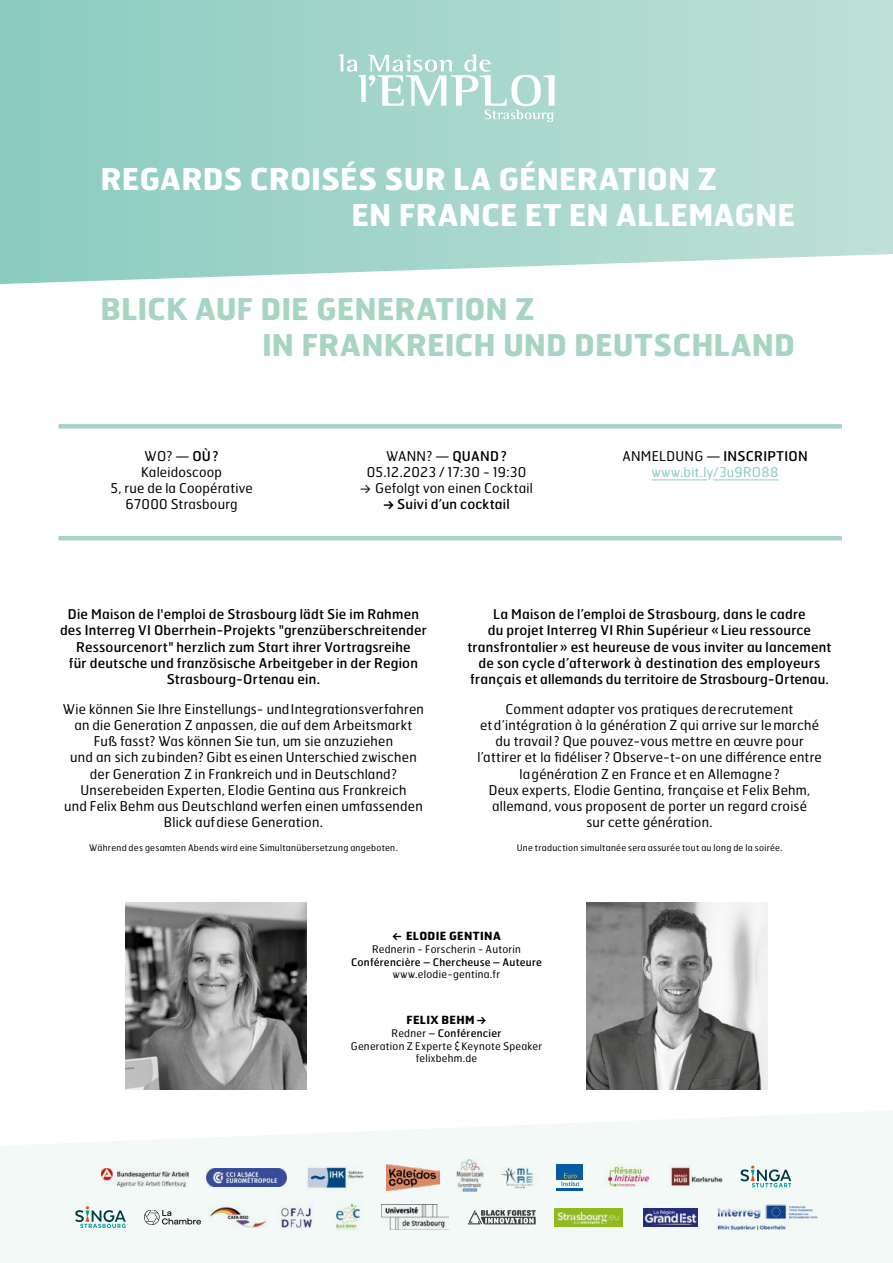
<style>
.page{position:relative;width:893px;height:1263px;background:#fff}
.page>*{position:absolute;margin:0;border:0;box-sizing:border-box;transform-origin:0 0}
.t1{font:700 30px/36px "Hermes FB";color:#fff}
.t2{font:700 30px/36px "Hermes FB";color:#a7d5c2}
.t3{font:13.5px/16.2px "Hermes FB";letter-spacing:.015em;color:#000;text-align:center}
.t4{font:13.5px/16.2px "Hermes FB";letter-spacing:.015em;color:#000;text-align:center}
.t5{font:13.5px/16.2px "Hermes FB";letter-spacing:.02em;color:#8acbc1;text-align:center}
.t6{font:700 11.25px "Hermes FB";letter-spacing:.03em;color:#000}
.t7{font:10.5px/12.6px "Hermes FB";letter-spacing:.025em;color:#000;text-align:center}
.t8{font:10.5px "Hermes FB";letter-spacing:.025em;color:#000}
.t9{font:9px "Hermes FB";letter-spacing:.03em;color:#000}
.s1{font-style:inherit}
.s2{font-family:"Maax"}
.s3{font-family:"Maax";font-weight:500}
.s4{color:#000}
.s5{font-family:"Maax";font-weight:500;font-size:12px}
</style>
<div class="page">
<svg style="left:0;top:1111px;width:893px;height:152px;fill:#f3f9f6"></svg>
<img style="left:586px;top:902px;width:182px;height:188px">
<img style="left:125px;top:902px;width:182px;height:188px">
<hr style="left:652px;top:480px;width:55px;height:1px;background:#8acbc1">
<hr style="left:713px;top:480px;width:65px;height:1px;background:#8acbc1">
<div style="left:58px;top:424px;width:784px;height:5px;background:#a7d5c2"></div>
<hr style="left:58px;top:536px;width:784px;height:4px;background:#a7d5c2">
<img style="left:603px;top:1164px;width:50px;height:24px">
<img style="left:669px;top:1164px;width:57px;height:25px">
<svg style="left:741px;top:1165px;width:50px;height:22px"></svg>
<img style="left:206px;top:1169px;width:80px;height:17px">
<img style="left:102px;top:1168px;width:86px;height:18px">
<img style="left:456px;top:1160px;width:28px;height:32px">
<div style="left:556px;top:1164px;width:27px;height:27px;background:#085da9"></div>
<svg style="left:556px;top:1180px;width:27px;height:8px"></svg>
<svg style="left:562px;top:1173px;width:17px;height:13px"></svg>
<img style="left:501px;top:1167px;width:37px;height:21px">
<img style="left:305px;top:1166px;width:61px;height:23px">
<img style="left:387px;top:1164px;width:53px;height:27px">
<svg style="left:0;top:0;width:893px;height:284px;background:#a9d7ce"></svg>
<svg style="left:338px;top:54px;width:217px;height:68px"></svg>
<svg style="left:75px;top:1206px;width:51px;height:22px"></svg>
<img style="left:381px;top:1205px;width:68px;height:24px">
<svg style="left:468px;top:1210px;width:68px;height:14px"></svg>
<img style="left:554px;top:1208px;width:68px;height:18px">
<img style="left:643px;top:1208px;width:54px;height:18px">
<img style="left:330px;top:1200px;width:34px;height:34px">
<svg style="left:144px;top:1210px;width:57px;height:14px"></svg>
<img style="left:209px;top:1204px;width:117px;height:26px">
<img style="left:717px;top:1205px;width:100px;height:24px">
<h1 class="t1" style="left:351px;top:160px;width:445px;text-indent:-251px">REGARDS CROISÉS SUR LA GÉNERATION Z<br>EN FRANCE ET EN ALLEMAGNE</h1>
<h1 class="t2" style="left:262px;top:290px;width:535px;text-indent:-161px">BLICK AUF DIE GENERATION Z<br>IN FRANKREICH UND DEUTSCHLAND</h1>
<p class="t3" style="left:111px;top:447px;width:144px">WO? — <span class="s1">OÙ?<br></span>Kaleidoscoop<br>5, rue de la Coopérative<br>67000 Strasbourg</p>
<p class="t3" style="left:360px;top:447px;width:174px">WANN? — <span class="s1">QUAND?<br></span>05.12.2023 / 17:30 - 19:30 <span class="s2">-&gt;</span> Gefolgt von einen Cocktail <span class="s3">-&gt;</span> <span class="s1">Suivi d’un cocktail</span></p>
<p class="t5" style="left:622px;top:447px;width:187px"><span class="s4">ANMELDUNG —</span> <span class="s4">INSCRIPTION </span>www.bit.ly/3u9RO88</p>
<p class="t4" style="left:60px;top:606px;width:368px">Die Maison de l'emploi de Strasbourg lädt Sie im Rahmen des Interreg VI Oberrhein-Projekts "grenzüberschreitender Ressourcenort" herzlich zum Start ihrer Vortragsreihe<br>für deutsche und französische Arbeitgeber in der Region Strasbourg-Ortenau ein.</p>
<p class="t3" style="left:63px;top:700px;width:363px">Wie können Sie Ihre Einstellungs- und Integrationsverfahren an die Generation Z anpassen, die auf dem Arbeitsmarkt Fuß fasst? Was können Sie tun, um sie anzuziehen<br>und an sich zu binden? Gibt es einen Unterschied zwischen der Generation Z in Frankreich und in Deutschland?<br>Unserebeiden Experten, Elodie Gentina aus Frankreich<br>und Felix Behm aus Deutschland werfen einen umfassenden Blick auf diese Generation.</p>
<p class="t9" style="left:89px;top:842px;width:310px">Während des gesamten Abends wird eine Simultanübersetzung angeboten.</p>
<p class="t4" style="left:467px;top:606px;width:366px">La Maison de l’emploi de Strasbourg, dans le cadre<br>du projet Interreg VI Rhin Supérieur «Lieu ressource transfrontalier» est heureuse de vous inviter au lancement de son cycle d’afterwork à destination des employeurs français et allemands du territoire de Strasbourg-Ortenau.</p>
<p class="t3" style="left:477px;top:700px;width:346px">Comment adapter vos pratiques de recrutement<br>et d’intégration à la génération Z qui arrive sur le marché du travail? Que pouvez-vous mettre en œuvre pour l’attirer et la fidéliser? Observe-t-on une différence entre la génération Z en France et en Allemagne?<br>Deux experts, Elodie Gentina, française et Felix Behm, allemand, vous proposent de porter un regard croisé<br>sur cette génération.</p>
<p class="t9" style="left:517px;top:842px;width:267px">Une traduction simultanée sera assurée tout au long de la soirée.</p>
<p class="t6" style="left:392px;top:929px;width:110px"><span class="s5">&lt;-</span> ELODIE GENTINA</p>
<p class="t7" style="left:372px;top:942px;width:150px">Rednerin - Forscherin - Autorin</p>
<p class="t8" style="left:351px;top:955px;width:192px">Conférencière – Chercheuse – Auteure</p>
<p class="t7" style="left:393px;top:968px;width:109px">www.elodie-gentina.fr</p>
<p class="t6" style="left:406px;top:1013px;width:82px">FELIX BEHM <span class="s5">-&gt;</span></p>
<p class="t7" style="left:351px;top:1026px;width:193px">Redner – <span class="s1">Conférencier<br></span>Generation Z Experte &amp; Keynote Speaker felixbehm.de</p>
</div>
